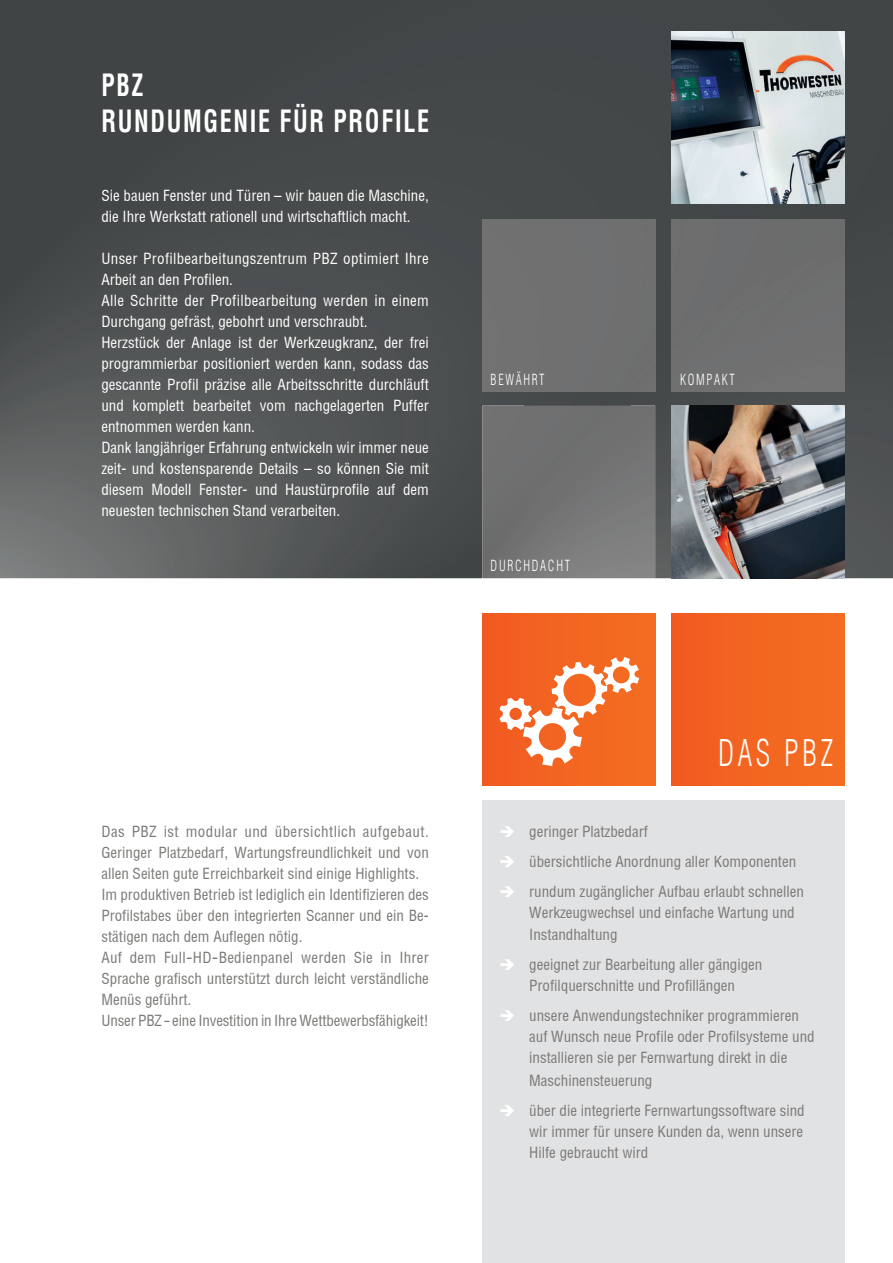
<style>
.page{position:relative;width:893px;height:1263px;background:#fff}
.page>*{position:absolute;margin:0;border:0;box-sizing:border-box;transform-origin:0 0}
.t1{font:36px "Switzerland Cond Light Plain";letter-spacing:.13em;color:#fff;scale:.8 1}
.t2{font:700 condensed 30px/36px "Switzerland";letter-spacing:.07em;color:#fff;scale:.8 1}
.t3{font:15px/21px "Switzerland Condensed Plain";color:#7b7976}
.t4{font:15px/21px "Switzerland Condensed Plain";color:#fff}
.t5{font:15px "Switzerland Cond Light Plain";letter-spacing:.14em;color:#fff;scale:.8 1}
.s1{color:#fff}
</style>
<div class="page">
<img style="left:0;top:0;width:525px;height:578px">
<div style="left:525px;top:0;width:368px;height:231px;background:#434647"></div>
<img style="left:631px;top:231px;width:52px;height:347px">
<img style="left:841px;top:231px;width:52px;height:347px">
<img style="left:525px;top:392px;width:106px;height:14px">
<img style="left:683px;top:392px;width:158px;height:14px">
<div style="left:482px;top:613px;width:173px;height:173px;background:#f36521"></div>
<div style="left:482px;top:801px;width:362px;height:462px;background:#e1e2e4"></div>
<img style="left:672px;top:406px;width:173px;height:172px">
<img style="left:672px;top:31px;width:173px;height:173px">
<img style="left:482px;top:406px;width:173px;height:172px">
<div style="left:482px;top:219px;width:173px;height:173px;background:#707071"></div>
<div style="left:672px;top:219px;width:173px;height:173px;background:#6e6e6e"></div>
<svg style="left:499px;top:657px;width:140px;height:109px"></svg>
<div style="left:672px;top:613px;width:172px;height:173px;background:#f36521"></div>
<h2 class="t2" style="left:101px;top:67px;width:411px">PBZ<br>RUNDUMGENIE FÜR PROFILE</h2>
<p class="t4" style="left:101px;top:184px;width:329px">Sie bauen Fenster und Türen – wir bauen die Maschine, die Ihre Werkstatt rationell und wirtschaftlich macht.</p>
<p class="t4" style="left:101px;top:247px;width:329px">Unser Profilbearbeitungszentrum PBZ optimiert Ihre Arbeit an den Profilen.<br>Alle Schritte der Profilbearbeitung werden in einem Durchgang gefräst, gebohrt und verschraubt.<br>Herzstück der Anlage ist der Werkzeugkranz, der frei programmierbar positioniert werden kann, sodass das gescannte Profil präzise alle Arbeitsschritte durchläuft und komplett bearbeitet vom nachgelagerten Puffer entnommen werden kann.<br>Dank langjähriger Erfahrung entwickeln wir immer neue zeit- und kostensparende Details – so können Sie mit diesem Modell Fenster- und Haustürprofile auf dem neuesten technischen Stand verarbeiten.</p>
<p class="t5" style="left:491px;top:370px;width:69px">BEWÄHRT</p>
<p class="t5" style="left:680px;top:370px;width:70px">KOMPAKT</p>
<p class="t5" style="left:491px;top:557px;width:101px">DURCHDACHT</p>
<h1 class="t1" style="left:718px;top:731px;width:146px">DAS PBZ</h1>
<p class="t3" style="left:101px;top:820px;width:329px">Das PBZ ist modular und übersichtlich aufgebaut.<br>Geringer Platzbedarf, Wartungsfreundlichkeit und von allen Seiten gute Erreichbarkeit sind einige Highlights.<br>Im produktiven Betrieb ist lediglich ein Identifizieren des Profilstabes über den integrierten Scanner und ein Be&shy;stätigen nach dem Auflegen nötig.<br>Auf dem Full-HD-Bedienpanel werden Sie in Ihrer Sprache grafisch unterstützt durch leicht verständliche Menüs geführt.<br>Unser PBZ – eine Investition in Ihre Wettbewerbsfähigkeit!</p>
<p class="t3" style="left:499px;top:820px;width:150px"><span class="s1">➔</span> geringer Platzbedarf</p>
<p class="t3" style="left:499px;top:850px;width:298px"><span class="s1">➔</span> übersichtliche Anordnung aller Komponenten</p>
<p class="t3" style="left:529px;top:880px;width:276px;text-indent:-30px"><span class="s1">➔</span> rundum zugänglicher Aufbau erlaubt schnellen<br>Werkzeugwechsel und einfache Wartung und</p>
<p class="t3" style="left:529px;top:924px;width:90px">Instandhaltung</p>
<p class="t3" style="left:499px;top:954px;width:264px;text-align:center"><span class="s1">➔</span> geeignet zur Bearbeitung aller gängigen<br>Profilquerschnitte und Profillängen</p>
<p class="t3" style="left:529px;top:1005px;width:287px;text-indent:-30px"><span class="s1">➔</span> unsere Anwendungstechniker programmieren auf Wunsch neue Profile oder Profilsysteme und installieren sie per Fernwartung direkt in die</p>
<p class="t3" style="left:529px;top:1069px;width:125px">Maschinensteuerung</p>
<p class="t3" style="left:529px;top:1099px;width:277px;text-align:justify;text-indent:-30px"><span class="s1">➔</span> über die integrierte Fernwartungssoftware sind wir immer für unsere Kunden da, wenn unsere Hilfe gebraucht wird</p>
</div>
